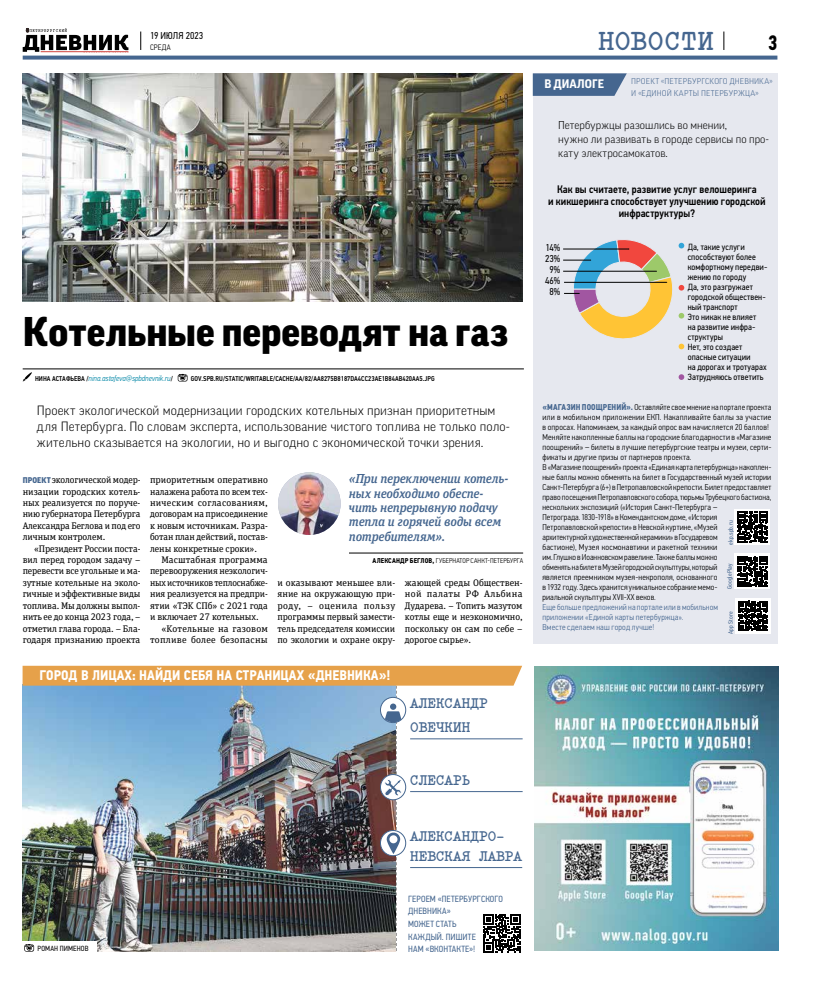
<style>
.page{position:relative;width:820px;height:993px;background:#fff}
.page>*{position:absolute;margin:0;border:0;box-sizing:border-box;transform-origin:0 0}
.t1{font:900 40px "Good Pro";color:#000}
.t2{font:700 26px "Elementa Pro";letter-spacing:.03em;color:#45668f}
.t3{font:700 21px "PF Din Text Cond Pro";color:#000;scale:.9 1}
.t4{font:700 14px/24.4px "Elementa Pro";letter-spacing:.005em;color:#45668f}
.t5{font:700 14px "PF Din Text Cond Pro";color:#fff}
.t6{font:300 13px/16.2px "Good Pro";letter-spacing:.01em;color:#000}
.t7{font:italic 500 13px/14.4px "FF Unit Slab Pro";letter-spacing:-.02em;color:#45668f}
.t8{font:700 12px "Good Pro";letter-spacing:.01em;color:#fff}
.t9{font:500 11px/12px "PF Din Text Cond Pro";color:#000;text-align:center}
.t10{font:300 11px/13.8px "Good Pro";letter-spacing:.005em;color:#000}
.t11{font:10px/11px "PF Din Text Cond Pro";color:#000;text-align:center}
.t12{font:9.5px/11.4px "FF Unit Slab Pro";letter-spacing:-.01em;color:#000;text-align:justify}
.t13{font:9.5px "FF Unit Slab Pro";letter-spacing:.02em;color:#000}
.t14{font:9.5px "FF Unit Slab Pro";letter-spacing:.01em;color:#000}
.t15{font:9px/10px "PF Din Text Cond Pro";letter-spacing:.01em;color:#000}
.t16{font:9px/12.6px "PF Din Text Cond Pro";letter-spacing:.015em;color:#45668f}
.t17{font:300 8.5px/10px "PF Din Text Cond Pro";letter-spacing:.015em;color:#000}
.t18{font:300 8.5px/10px "PF Din Text Cond Pro";letter-spacing:.02em;color:#45668f}
.t19{font:300 8px/12px "Good Pro";letter-spacing:.02em;color:#45668f}
.t20{font:italic 300 8px "PF Din Text Cond Pro";color:#0086a6}
.t21{font:300 8px "PF Din Text Cond Pro";letter-spacing:.03em;color:#000}
.t22{font:7.5px "PF Din Text Cond Pro";letter-spacing:.02em;color:#000}
.t23{font:500 7px "PF Din Text Cond Pro";color:#000}
.t24{font:300 7px "PF Din Text Cond Pro";letter-spacing:.015em;color:#000}
.t25{font:6.3px "PF Din Text Cond Pro";letter-spacing:.015em;color:#45668f}
.s1{font-weight:500;font-style:normal;font-size:7px;color:#000}
.s2{font-family:"Good Pro";font-weight:900;font-size:8px;color:#45668f}
.s3{font-weight:700}
.s4{font-weight:700;color:#45668f}
</style>
<div class="page">
<svg style="left:23px;top:28px;width:105px;height:24px"></svg>
<hr style="left:23px;top:368px;width:500px;height:1px;background:#000">
<svg style="left:23px;top:372px;width:9px;height:9px"></svg>
<svg style="left:178px;top:374px;width:9px;height:7px"></svg>
<img style="left:23px;top:73px;width:499px;height:228px">
<img style="left:23px;top:665px;width:499px;height:287px">
<div style="left:532px;top:73px;width:245px;height:570px;background:#e6e8ef"></div>
<svg style="left:678px;top:374px;width:6px;height:6px"></svg>
<svg style="left:734px;top:509px;width:36px;height:35px"></svg>
<svg style="left:736px;top:511px;width:31px;height:31px"></svg>
<div style="left:734px;top:553px;width:36px;height:36px;background:linear-gradient(to right,#fff,#fff)"></div>
<svg style="left:736px;top:556px;width:31px;height:30px"></svg>
<svg style="left:735px;top:598px;width:35px;height:35px"></svg>
<svg style="left:737px;top:600px;width:30px;height:30px"></svg>
<svg style="left:532px;top:73px;width:94px;height:23px;background:#537197"></svg>
<svg style="left:563px;top:239px;width:121px;height:110px"></svg>
<hr style="left:349px;top:552px;width:174px;height:1px;background:#000">
<img style="left:278px;top:472px;width:62px;height:63px;border-radius:31px">
<img style="left:534px;top:666px;width:244px;height:283px">
<svg style="left:723px;top:32px;width:1px;height:18px"></svg>
<svg style="left:140px;top:32px;width:1px;height:18px"></svg>
<svg style="left:23px;top:56px;width:754px;height:4px;background:#57759a"></svg>
<p class="t11" style="left:150px;top:30px;width:55px">19 ИЮЛЯ 2023</p>
<p class="t21" style="left:150px;top:43px;width:22px">СРЕДА</p>
<h1 class="t1" style="left:23px;top:309px;width:486px">Котельные переводят на газ</h1>
<p class="t20" style="left:35px;top:373px;width:139px"><span class="s1">НИНА АСТАФЬЕВА /</span>nina.astafeva@spbdnevnik.ru<span class="s1">/</span></p>
<p class="t23" style="left:191px;top:374px;width:245px">GOV.SPB.RU/STATIC/WRITABLE/CACHE/AA/82/AA8275B8187DA4CC23AE1B84AB420AA5.JPG</p>
<p class="t6" style="left:37px;top:402px;width:474px">Проект экологической модернизации городских котельных признан приоритетным для Петербурга. По словам эксперта, использование чистого топлива не только поло&shy;жительно сказывается на экологии, но и выгодно с экономической точки зрения.</p>
<p class="t12" style="left:23px;top:473px;width:119px"><span class="s2">ПРОЕКТ</span> экологической модер‑ низации городских котель‑ ных реализуется по поруче‑ нию губернатора Петербурга Александра Беглова и под его личным контролем.</p>
<p class="t12" style="left:23px;top:542px;width:119px;text-align:left;text-indent:11px">«Президент России поста‑ вил перед городом задачу – перевести все угольные и ма-- зутные котельные на эколо‑ гичные и эффективные виды топлива. Мы должны выпол‑ нить ее до конца 2023 года, – отметил глава города. – Бла‑ годаря признанию проекта</p>
<p class="t12" style="left:150px;top:473px;width:119px">приоритетным оперативно налажена работа по всем тех‑ ническим согласованиям, договорам на присоединение к новым источникам. Разра‑ ботан план действий, постав‑ лены конкретные сроки».</p>
<p class="t12" style="left:161px;top:553px;width:108px">Масштабная программа</p>
<p class="t12" style="left:150px;top:565px;width:119px">перевооружения неэкологич‑</p>
<p class="t12" style="left:150px;top:576px;width:119px">ных источников теплоснабже‑</p>
<p class="t12" style="left:150px;top:587px;width:119px">ния реализуется на предпри‑</p>
<p class="t12" style="left:150px;top:599px;width:119px">ятии «ТЭК СПб» с 2021 года</p>
<p class="t12" style="left:150px;top:610px;width:110px">и включает 27 котельных.</p>
<p class="t14" style="left:161px;top:621px;width:108px">«Котельные на газовом</p>
<p class="t13" style="left:150px;top:633px;width:119px">топливе более безопасны</p>
<h3 class="t7" style="left:349px;top:471px;width:161px">«При переключении котель‑ ных необходимо обеспе‑ чить непрерывную подачу тепла и горячей воды всем потребителям».</h3>
<p class="t24" style="left:372px;top:556px;width:152px"><span class="s3">АЛЕКСАНДР БЕГЛОВ,</span> ГУБЕРНАТОР САНКТ-ПЕТЕРБУРГА</p>
<p class="t12" style="left:277px;top:576px;width:119px">и оказывают меньшее вли‑ яние на окружающую при‑ роду, – оценила пользу программы первый замести‑ тель председателя комиссии по экологии и охране окру‑</p>
<p class="t12" style="left:405px;top:576px;width:119px">жающей среды Обществен‑ ной палаты РФ Альбина Дударева. – Топить мазутом котлы еще и неэкономично, поскольку он сам по себе – дорогое сырье».</p>
<h3 class="t5" style="left:40px;top:666px;width:352px">ГОРОД В ЛИЦАХ: НАЙДИ СЕБЯ НА СТРАНИЦАХ «ДНЕВНИКА»!</h3>
<p class="t22" style="left:37px;top:944px;width:53px">РОМАН ПИМЕНОВ</p>
<h3 class="t4" style="left:410px;top:690px;width:79px">АЛЕКСАНДР<br>ОВЕЧКИН</h3>
<h3 class="t4" style="left:410px;top:767px;width:62px">СЛЕСАРЬ</h3>
<h3 class="t4" style="left:410px;top:825px;width:113px;line-height:20px">АЛЕКСАНДРО-<br>НЕВСКАЯ ЛАВРА</h3>
<p class="t16" style="left:408px;top:892px;width:96px">ГЕРОЕМ «ПЕТЕРБУРГСКОГО<br>ДНЕВНИКА»<br>МОЖЕТ СТАТЬ<br>КАЖДЫЙ. ПИШИТЕ<br>НАМ «ВКОНТАКТЕ»!</p>
<h2 class="t2" style="left:598px;top:24px;width:117px">НОВОСТИ</h2>
<h3 class="t3" style="left:767px;top:30px;width:12px">3</h3>
<p class="t19" style="left:631px;top:75px;width:143px">ПРОЕКТ «ПЕТЕРБУРГСКОГО ДНЕВНИКА»<br>И «ЕДИНОЙ КАРТЫ ПЕТЕРБУРЖЦА»</p>
<h3 class="t8" style="left:544px;top:77px;width:61px">В ДИАЛОГЕ</h3>
<p class="t10" style="left:558px;top:119px;width:212px">Петербуржцы разошлись во мнении,<br>нужно ли развивать в городе сервисы по про&shy;кату электросамокатов.</p>
<p class="t9" style="left:548px;top:183px;width:219px">Как вы считаете, развитие услуг велошеринга<br>и кикшеринга способствует улучшению городской инфраструктуры?</p>
<p class="t15" style="left:687px;top:242px;width:81px">Да, такие услуги способствуют более комфортному передви&shy;жению по городу<br>Да, это разгружает городской обществен&shy;ный транспорт<br>Это никак не влияет<br>на развитие инфра&shy;структуры<br>Нет, это создает опасные ситуации<br>на дорогах и тротуарах<br>Затрудняюсь ответить</p>
<p class="t17" style="left:542px;top:401px;width:230px"><span class="s4">«МАГАЗИН ПООЩРЕНИЙ».</span> Оставляйте свое мнение на портале проекта или в мобильном приложении ЕКП. Накапливайте баллы за участие в опросах. Напоминаем, за каждый опрос вам начисляется 20 баллов!<br>Меняйте накопленные баллы на городские благодарности в «Магазине поощрений» – билеты в лучшие петербургские театры и музеи, серти&shy;фикаты и другие призы от партнеров проекта.<br>В «Магазине поощрений» проекта «Единая карта петербуржца» накоплен&shy;ные баллы можно обменять на билет в Государственный музей истории Санкт-Петербурга (6+) в Петропавловской крепости. Билет предоставляет право посещения Петропавловского собора, тюрьмы Трубецкого бастиона, нескольких экспозиций («История Санкт-Петербурга –<br>Петрограда. 1830-1918» в Комендантском доме, «История Петропавловской крепости» в Невской куртине, «Музей<br>архитектурной художественной керамики» в Государевом<br>бастионе), Музея космонавтики и ракетной техники<br>им. Глушко вИоанновском равелине. Также баллы можно<br>обменять на билет вМузей городской скульптуры, который<br>является преемником музея-некрополя, основанного<br>в 1932 году. Здесь хранится уникальное собрание мемо-<br>риальной скульптуры XVII-ХХ веков.</p>
<p class="t18" style="left:542px;top:601px;width:177px">Еще больше предложений на портале или в мобильном приложении «Единой карты петербуржца».<br>Вместе сделаем наш город лучше!</p>
<p class="t11" style="left:545px;top:241px;width:17px">14%<br>23%<br>9%<br>46%<br>8%</p>
<p class="t25" style="left:726px;top:544px;width:26px;rotate:-90deg">ekp.spb.ru</p>
<p class="t25" style="left:726px;top:589px;width:27px;rotate:-90deg">GooglePlay</p>
<p class="t25" style="left:726px;top:633px;width:24px;rotate:-90deg">App Store</p>
</div>
